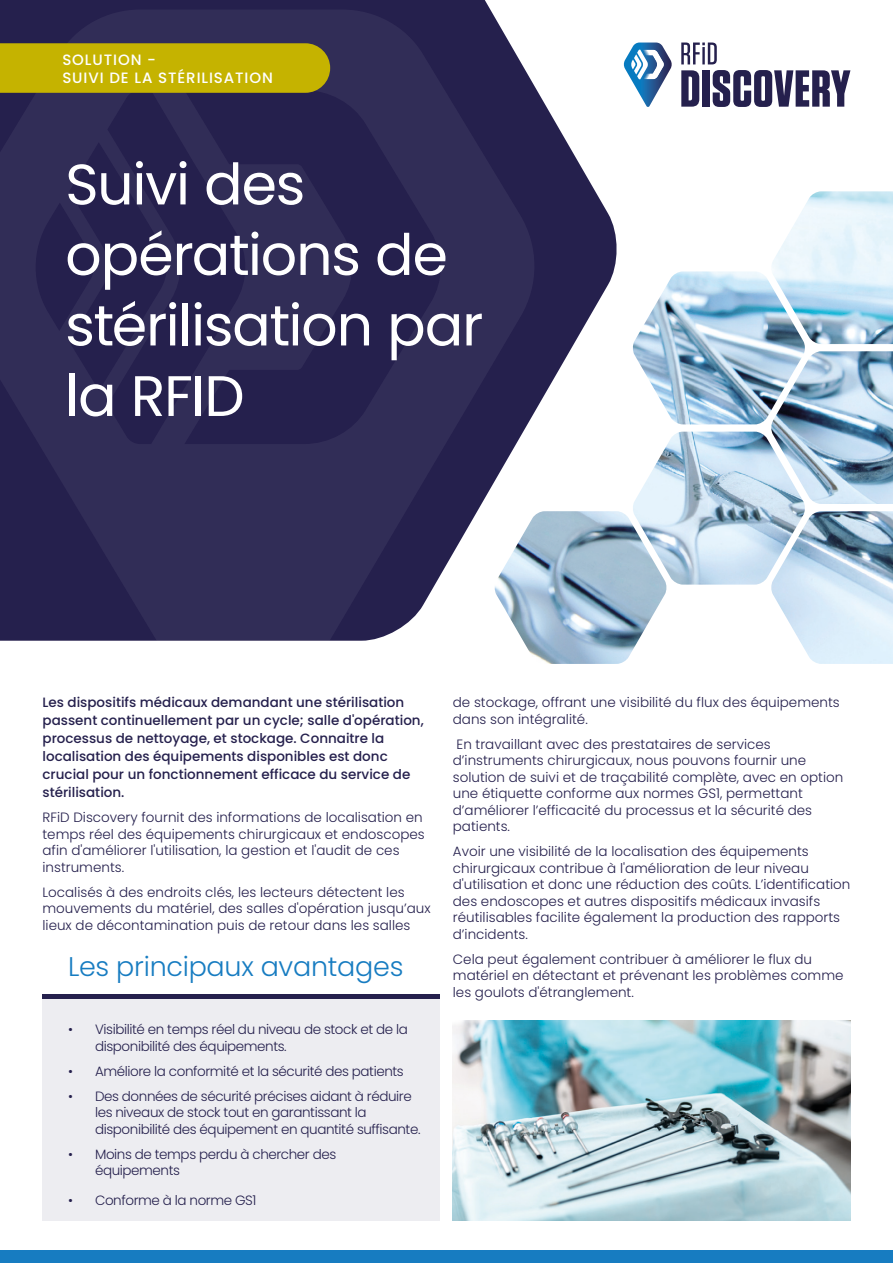
<style>
.page{position:relative;width:893px;height:1263px;background:#fff}
.page>*{position:absolute;margin:0;border:0;box-sizing:border-box;transform-origin:0 0}
.Texte{font:57px/70.5px "Poppins";letter-spacing:-.02em;color:#fff}
.Texte-2{font:300 27px "Poppins";letter-spacing:-.01em;color:#177cc1}
.t1{font:500 15px "Poppins";letter-spacing:.06em;color:#fff}
.Texte-3{font:300 13.5px/16.5px "Poppins";color:#25204d}
.Texte-4{font:300 13.5px/16.5px "Poppins";letter-spacing:-.03em;color:#25204d}
.Texte-5{font:500 13.5px/18px "Poppins";color:#25204d}
</style>
<div class="page">
<svg style="left:0;top:0;width:595px;height:191px"></svg>
<svg style="left:0;top:10px;width:536px;height:631px;background:#322d57"></svg>
<svg style="left:681px;top:43px;width:36px;height:21px"></svg>
<svg style="left:681px;top:70px;width:18px;height:37px"></svg>
<div style="left:702px;top:70px;width:8px;height:37px;background:#25204d"></div>
<svg style="left:713px;top:70px;width:137px;height:37px"></svg>
<svg style="left:623px;top:43px;width:49px;height:64px"></svg>
<img style="left:494px;top:191px;width:399px;height:473px">
<div style="left:0;top:43px;width:330px;height:50px;background:#c5b300"></div>
<div style="left:0;top:1250px;width:893px;height:13px;background:#177cc1"></div>
<img style="left:453px;top:1020px;width:397px;height:200px">
<div style="left:43px;top:998px;width:397px;height:222px;background:#ededf1"></div>
<hr style="left:43px;top:994px;width:397px;height:4px;background:#25204d">
<p class="t1" style="left:62px;top:51px;width:95px">SOLUTION -</p>
<p class="t1" style="left:62px;top:69px;width:212px">SUIVI DE LA STÉRILISATION</p>
<p class="Texte" style="left:65px;top:150px;width:420px">Suivi des opérations de stérilisation par la RFID</p>
<p class="Texte-5" style="left:43px;top:694px;width:383px">Les dispositifs médicaux demandant une stérilisation passent continuellement par un cycle; salle d'opération, processus de nettoyage, et stockage. Connaitre la localisation des équipements disponibles est donc crucial pour un fonctionnement efficace du service de stérilisation.</p>
<p class="Texte-3" style="left:43px;top:809px;width:384px">RFiD Discovery fournit des informations de localisation en temps réel des équipements chirurgicaux et endoscopes afin d'améliorer l'utilisation, la gestion et l'audit de ces instruments.</p>
<p class="Texte-3" style="left:43px;top:884px;width:390px">Localisés à des endroits clés, les lecteurs détectent les mouvements du matériel, des salles d'opération jusqu’aux lieux de décontamination puis de retour dans les salles</p>
<p class="Texte-2" style="left:68px;top:950px;width:337px">Les principaux avantages</p>
<p class="Texte-4" style="left:95px;top:1021px;width:314px;text-indent:-27px">• Visibilité en temps réel du niveau de stock et de la disponibilité des équipements.</p>
<p class="Texte-4" style="left:68px;top:1063px;width:337px">• Améliore la conformité et la sécurité des patients</p>
<p class="Texte-4" style="left:95px;top:1088px;width:327px;text-indent:-27px">• Des données de sécurité précises aidant à réduire les niveaux de stock tout en garantissant la disponibilité des équipement en quantité suffisante.</p>
<p class="Texte-4" style="left:95px;top:1146px;width:243px;text-indent:-27px">• Moins de temps perdu à chercher des équipements</p>
<p class="Texte-4" style="left:68px;top:1192px;width:190px">• Conforme à la norme GS1</p>
<p class="Texte-3" style="left:453px;top:694px;width:388px">de stockage, offrant une visibilité du flux des équipements dans son intégralité.</p>
<p class="Texte-3" style="left:453px;top:736px;width:392px">En travaillant avec des prestataires de services d’instruments chirurgicaux, nous pouvons fournir une solution de suivi et de traçabilité complète, avec en option une étiquette conforme aux normes GS1, permettant d’améliorer l’efficacité du processus et la sécurité des patients.</p>
<p class="Texte-3" style="left:453px;top:843px;width:399px">Avoir une visibilité de la localisation des équipements chirurgicaux contribue à l'amélioration de leur niveau d'utilisation et donc une réduction des coûts. L’identification des endoscopes et autres dispositifs médicaux invasifs réutilisables facilite également la production des rapports d’incidents.</p>
<p class="Texte-3" style="left:453px;top:951px;width:392px">Cela peut également contribuer à améliorer le flux du matériel en détectant et prévenant les problèmes comme les goulots d'étranglement.</p>
</div>
